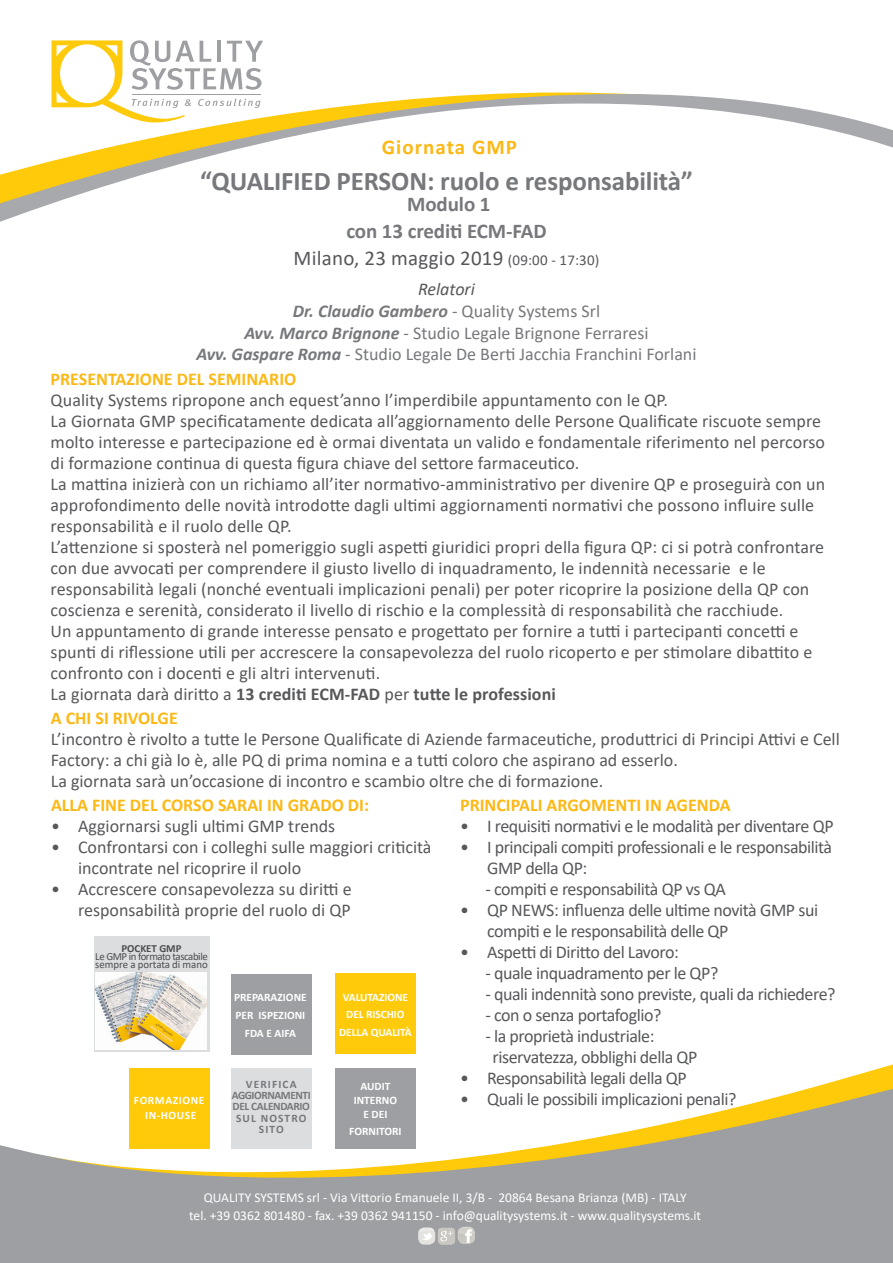
<style>
.page{position:relative;width:893px;height:1263px;background:#fff}
.page>*{position:absolute;margin:0;border:0;box-sizing:border-box;transform-origin:0 0}
.t1{font:700 27px "Calibri";letter-spacing:-.005em;color:#76787b}
.t2{font:21px "Calibri";letter-spacing:.01em;color:#57585a}
.t3{font:700 21px "Calibri";letter-spacing:-.005em;color:#76787b}
.t4{font:700 21px "Calibri";letter-spacing:.05em;color:#fcb814}
.t5{font:18px/21px "Calibri";color:#57585a}
.t6{font:18px/21px "Calibri";letter-spacing:-.025em;color:#57585a}
.t7{font:18px "Calibri";color:#76787b}
.t8{font:700 18px "Calibri";color:#fcb814}
.t9{font:700 18px "Calibri";letter-spacing:.005em;color:#57585a}
.t10{font:italic 18px "Calibri";color:#57585a}
.t11{font:13.5px "Calibri";color:#fff}
.titoletto_seminario{font:700 11.4px/17.7px "Calibri";color:#fff;text-align:center}
.t12{font:700 11.4px "Calibri";letter-spacing:-.03em;color:#76787b}
.t13{font:700 11.4px/11.4px "Calibri";letter-spacing:.1em;color:#76787b;text-align:center}
.titoletto_seminario-2{font:700 11.4px "Calibri";letter-spacing:.05em;color:#fff}
.t14{font:10.8px/8.1px "Calibri";letter-spacing:-.04em;color:#4b4c4d}
.t15{font:700 10.8px "Calibri";color:#4b4c4d}
.s1{font-size:15px}
.s2{font-weight:700;font-style:italic}
.s3{font-weight:400}
</style>
<div class="page">
<svg style="left:0;top:1065px;width:893px;height:198px;fill:#9d9fa2"></svg>
<div style="left:231px;top:974px;width:81px;height:81px;background:#9d9fa2"></div>
<div style="left:335px;top:973px;width:81px;height:81px;background:#feca0a"></div>
<div style="left:335px;top:1068px;width:81px;height:80px;background:#9d9fa2"></div>
<div style="left:231px;top:1068px;width:81px;height:80px;background:#dcdddf"></div>
<div style="left:129px;top:1068px;width:80px;height:80px;background:#feca0a"></div>
<img style="left:458px;top:1227px;width:17px;height:17px">
<img style="left:418px;top:1227px;width:17px;height:17px">
<img style="left:437px;top:1226px;width:19px;height:19px">
<svg style="left:0;top:40px;width:893px;height:182px"></svg>
<div style="left:94px;top:936px;width:115px;height:115px;background:#dcdddf"></div>
<img style="left:96px;top:972px;width:111px;height:77px">
<p class="t4" style="left:382px;top:132px;width:137px">Giornata GMP</p>
<p class="t1" style="left:200px;top:162px;width:494px">“QUALIFIED PERSON: ruolo e responsabilità”</p>
<p class="t3" style="left:407px;top:189px;width:85px">Modulo 1</p>
<p class="t3" style="left:346px;top:216px;width:202px">con 13 crediti ECM-FAD</p>
<p class="t2" style="left:294px;top:243px;width:307px">Milano, 23 maggio 2019 <span class="s1">(09:00 - 17:30)</span></p>
<p class="t10" style="left:418px;top:277px;width:58px">Relatori</p>
<p class="t7" style="left:293px;top:298px;width:309px"><span class="s2">Dr. Claudio Gambero</span> - Quality Systems Srl</p>
<p class="t7" style="left:244px;top:320px;width:406px"><span class="s2">Avv. Marco Brignone</span> - Studio Legale Brignone Ferraresi</p>
<p class="t7" style="left:196px;top:342px;width:502px"><span class="s2">Avv. Gaspare Roma</span> - Studio Legale De Berti Jacchia Franchini Forlani</p>
<p class="t8" style="left:51px;top:366px;width:247px">PRESENTAZIONE DEL SEMINARIO</p>
<p class="t5" style="left:51px;top:389px;width:619px">Quality Systems ripropone anch equest’anno l’imperdibile appuntamento con le QP.</p>
<p class="t5" style="left:51px;top:410px;width:776px">La Giornata GMP specificatamente dedicata all’aggiornamento delle Persone Qualificate riscuote sempre molto interesse e partecipazione ed è ormai diventata un valido e fondamentale riferimento nel percorso di formazione continua di questa figura chiave del settore farmaceutico.</p>
<p class="t5" style="left:51px;top:473px;width:776px">La mattina inizierà con un richiamo all’iter normativo-amministrativo per divenire QP e proseguirà con un approfondimento delle novità introdotte dagli ultimi aggiornamenti normativi che possono influire sulle responsabilità e il ruolo delle QP.</p>
<p class="t5" style="left:51px;top:536px;width:775px">L’attenzione si sposterà nel pomeriggio sugli aspetti giuridici propri della figura QP: ci si potrà confrontare con due avvocati per comprendere il giusto livello di inquadramento, le indennità necessarie e le responsabilità legali (nonché eventuali implicazioni penali) per poter ricoprire la posizione della QP con coscienza e serenità, considerato il livello di rischio e la complessità di responsabilità che racchiude.</p>
<p class="t5" style="left:51px;top:620px;width:763px">Un appuntamento di grande interesse pensato e progettato per fornire a tutti i partecipanti concetti e spunti di riflessione utili per accrescere la consapevolezza del ruolo ricoperto e per stimolare dibattito e confronto con i docenti e gli altri intervenuti.</p>
<p class="t9" style="left:51px;top:681px;width:507px"><span class="s3">La giornata darà diritto a</span> 13 crediti ECM-FAD <span class="s3">per</span> tutte le professioni</p>
<p class="t8" style="left:51px;top:705px;width:129px">A CHI SI RIVOLGE</p>
<p class="t5" style="left:51px;top:728px;width:791px">L’incontro è rivolto a tutte le Persone Qualificate di Aziende farmaceutiche, produttrici di Principi Attivi e Cell<br>Factory: a chi già lo è, alle PQ di prima nomina e a tutti coloro che aspirano ad esserlo.</p>
<p class="t5" style="left:51px;top:770px;width:554px">La giornata sarà un’occasione di incontro e scambio oltre che di formazione.</p>
<p class="t8" style="left:460px;top:792px;width:272px">PRINCIPALI ARGOMENTI IN AGENDA</p>
<p class="t6" style="left:460px;top:815px;width:375px">• I requisiti normativi e le modalità per diventare QP</p>
<p class="t6" style="left:487px;top:836px;width:347px;text-indent:-27px">• I principali compiti professionali e le responsabilità<br>GMP della QP:</p>
<p class="t6" style="left:485px;top:878px;width:242px">- compiti e responsabilità QP vs QA</p>
<p class="t6" style="left:487px;top:899px;width:333px;text-indent:-27px">• QP NEWS: influenza delle ultime novità GMP sui compiti e le responsabilità delle QP</p>
<p class="t6" style="left:460px;top:941px;width:220px">• Aspetti di Diritto del Lavoro:</p>
<p class="t6" style="left:485px;top:962px;width:235px">- quale inquadramento per le QP?</p>
<p class="t6" style="left:485px;top:983px;width:352px">- quali indennità sono previste, quali da richiedere?</p>
<p class="t6" style="left:485px;top:1004px;width:177px">- con o senza portafoglio?</p>
<p class="t6" style="left:485px;top:1025px;width:171px">- la proprietà industriale:</p>
<p class="t6" style="left:493px;top:1046px;width:206px">riservatezza, obblighi della QP</p>
<p class="t6" style="left:460px;top:1067px;width:228px">• Responsabilità legali della QP</p>
<p class="t6" style="left:460px;top:1088px;width:278px">• Quali le possibili implicazioni penali?</p>
<p class="t8" style="left:51px;top:792px;width:320px">ALLA FINE DEL CORSO SARAI IN GRADO DI:</p>
<p class="t5" style="left:51px;top:815px;width:286px">• Aggiornarsi sugli ultimi GMP trends</p>
<p class="t5" style="left:78px;top:836px;width:355px;text-indent:-27px">• Confrontarsi con i colleghi sulle maggiori criticità incontrate nel ricoprire il ruolo</p>
<p class="t5" style="left:51px;top:878px;width:302px;text-align:right">• Accrescere consapevolezza su diritti e responsabilità proprie del ruolo di QP</p>
<p class="t15" style="left:122px;top:941px;width:62px">POCKET GMP</p>
<p class="t14" style="left:95px;top:952px;width:114px">Le GMP in formato tascabile sempre a portata di mano</p>
<p class="titoletto_seminario" style="left:234px;top:988px;width:74px">PREPARAZIONE<br>PER ISPEZIONI<br>FDA E AIFA</p>
<p class="titoletto_seminario" style="left:339px;top:988px;width:74px">VALUTAZIONE<br>DEL RISCHIO<br>DELLA QUALITÀ</p>
<p class="t13" style="left:246px;top:1078px;width:52px">VERIFICA</p>
<p class="t12" style="left:232px;top:1087px;width:80px">AGGIORNAMENTI</p>
<p class="t12" style="left:233px;top:1098px;width:79px">DEL CALENDARIO</p>
<p class="t13" style="left:236px;top:1112px;width:72px">SUL NOSTRO<br>SITO</p>
<p class="titoletto_seminario" style="left:360px;top:1077px;width:31px">AUDIT</p>
<p class="titoletto_seminario" style="left:354px;top:1091px;width:45px">INTERNO</p>
<p class="titoletto_seminario" style="left:363px;top:1105px;width:25px">E DEI</p>
<p class="titoletto_seminario" style="left:349px;top:1123px;width:54px">FORNITORI</p>
<p class="titoletto_seminario-2" style="left:134px;top:1092px;width:72px">FORMAZIONE</p>
<p class="titoletto_seminario" style="left:145px;top:1106px;width:53px">IN-HOUSE</p>
<p class="t11" style="left:204px;top:1188px;width:484px">QUALITY SYSTEMS srl - Via Vittorio Emanuele II, 3/B - 20864 Besana Brianza (MB) - ITALY</p>
<p class="t11" style="left:189px;top:1206px;width:513px">tel. +39 0362 801480 - fax. +39 0362 941150 - info@qualitysystems.it - www.qualitysystems.it</p>
</div>
